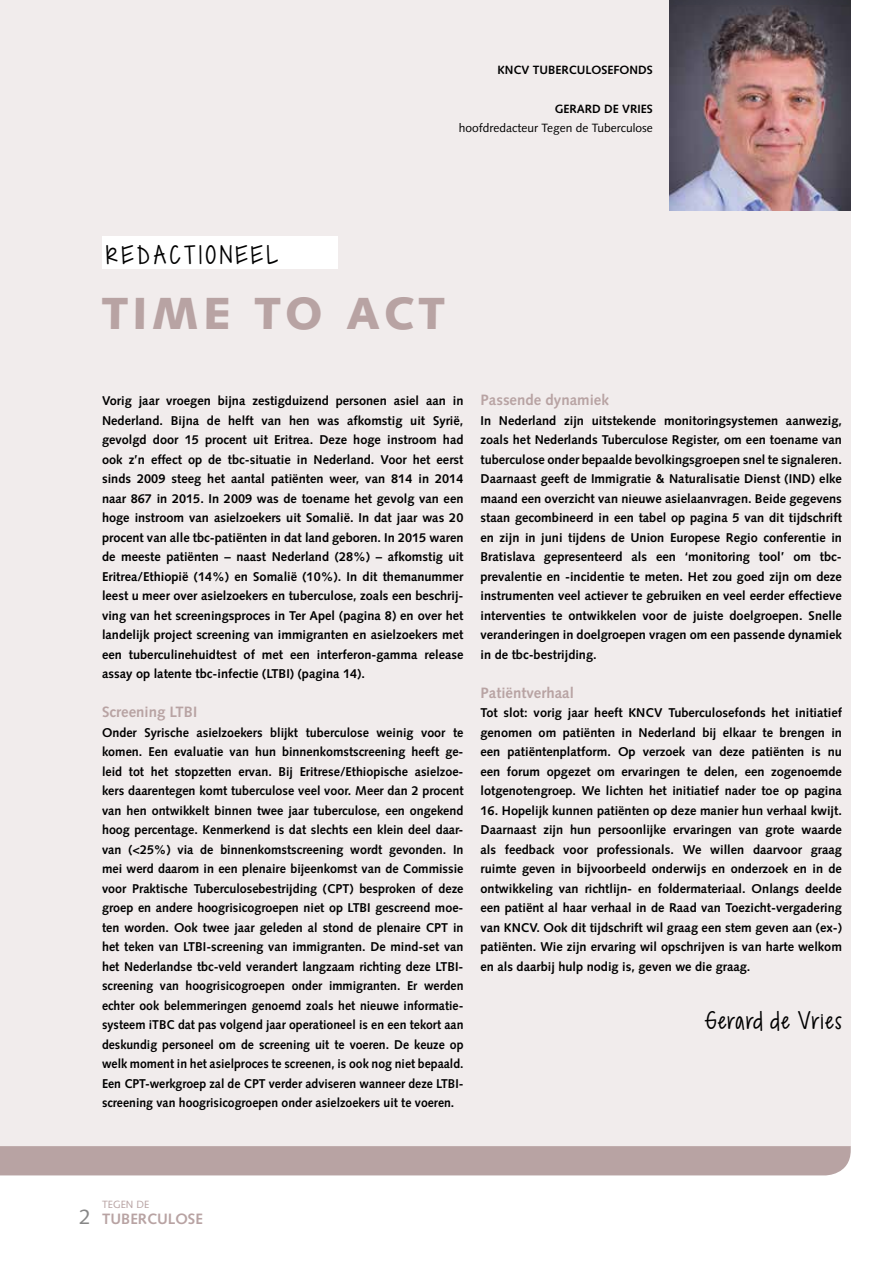
<style>
.page{position:relative;width:893px;height:1263px;background:#fff}
.page>*{position:absolute;margin:0;border:0;box-sizing:border-box;transform-origin:0 0}
.t1{font:900 45px "Syntax";color:#b8a3a3}
.t2{font:18.9px "KG Dropsof Jupiter";letter-spacing:.19em;color:#000}
.t3{font:18px "KG Dropsof Jupiter";letter-spacing:.05em;color:#000}
.t4{font:700 15px "Syntax";color:#b8a3a3}
.t5{font:700 12.75px/19.5px "Syntax";color:#000;text-align:justify}
.t6{font:700 12px "Syntax";color:#000}
.t7{font:12px "Syntax";color:#000}
.t8{font:10.5px "Syntax";color:#b8a3a3}
.s1{font-weight:400;font-size:21px;color:#878787}
</style>
<div class="page">
<div style="left:0;top:0;width:851px;height:1146px;background:#f1ecec"></div>
<div style="left:0;top:1146px;width:851px;height:29px;background:#b8a3a3"></div>
<div style="left:102px;top:236px;width:235px;height:32px;background:#fff"></div>
<img style="left:670px;top:4px;width:181px;height:206px">
<img style="left:670px;top:0;width:181px;height:4px">
<p class="t6" style="left:497px;top:62px;width:157px">KNCV Tuberculosefonds</p>
<p class="t6" style="left:555px;top:101px;width:100px">Gerard d e Vries</p>
<p class="t7" style="left:459px;top:121px;width:195px">hoofdredacteur Tegen de Tuberculose</p>
<h2 class="t2" style="left:106px;top:240px;width:174px">Redactioneel</h2>
<h1 class="t1" style="left:102px;top:287px;width:278px">TIME TO ACT</h1>
<p class="t5" style="left:102px;top:391px;width:363px">Vorig jaar vroegen bijna zestigduizend personen asiel aan in Nederland. Bijna de helft van hen was afkomstig uit Syrië, gevolgd door 15 procent uit Eritrea. Deze hoge instroom had ook z’n effect op de tbc-situatie in Nederland. Voor het eerst sinds 2009 steeg het aantal patiënten weer, van 814 in 2014 naar 867 in 2015. In 2009 was de toename het gevolg van een hoge instroom van asielzoekers uit Somalië. In dat jaar was 20 procent van alle tbc-patiënten in dat land geboren. In 2015 waren de meeste patiënten – naast Nederland (28%) – afkomstig uit Eritrea/Ethiopië (14%) en Somalië (10%). In dit themanummer leest u meer over asielzoekers en tuberculose, zoals een beschrij&shy;ving van het screeningsproces in Ter Apel (pagina 8) en over het landelijk project screening van immigranten en asielzoekers met een tuberculinehuidtest of met een interferon-gamma release assay op latente tbc-infectie (LTBI) (pagina 14).</p>
<p class="t4" style="left:102px;top:703px;width:97px">Screening LTBI</p>
<p class="t5" style="left:102px;top:722px;width:363px">Onder Syrische asielzoekers blijkt tuberculose weinig voor te komen. Een evaluatie van hun binnenkomstscreening heeft ge&shy;leid tot het stopzetten ervan. Bij Eritrese/Ethiopische asielzoe&shy;kers daarentegen komt tuberculose veel voor. Meer dan 2 procent van hen ontwikkelt binnen twee jaar tuberculose, een ongekend hoog percentage. Kenmerkend is dat slechts een klein deel daar&shy;van (&lt;25%) via de binnenkomstscreening wordt gevonden. In mei werd daarom in een plenaire bijeenkomst van de Commissie voor Praktische Tuberculosebestrijding (CPT) besproken of deze groep en andere hoogrisicogroepen niet op LTBI gescreend moe&shy;ten worden. Ook twee jaar geleden al stond de plenaire CPT in het teken van LTBI-screening van immigranten. De mind-set van het Nederlandse tbc-veld verandert langzaam richting deze LTBI&shy;screening van hoogrisicogroepen onder immigranten. Er werden echter ook belemmeringen genoemd zoals het nieuwe informatie&shy;systeem iTBC dat pas volgend jaar operationeel is en een tekort aan deskundig personeel om de screening uit te voeren. De keuze op welk moment in het asielproces te screenen, is ook nog niet bepaald.<br>Een CPT-werkgroep zal de CPT verder adviseren wanneer deze LTBI&shy;screening van hoogrisicogroepen onder asielzoekers uit te voeren.</p>
<p class="t4" style="left:480px;top:391px;width:130px">Passende dynamiek</p>
<p class="t5" style="left:480px;top:410px;width:363px">In Nederland zijn uitstekende monitoringsystemen aanwezig, zoals het Nederlands Tuberculose Register, om een toename van tuberculose onder bepaalde bevolkingsgroepen snel te signaleren.<br>Daarnaast geeft de Immigratie &amp; Naturalisatie Dienst (IND) elke maand een overzicht van nieuwe asielaanvragen. Beide gegevens staan gecombineerd in een tabel op pagina 5 van dit tijdschrift en zijn in juni tijdens de Union Europese Regio conferentie in Bratislava gepresenteerd als een ‘monitoring tool’ om tbc&shy;prevalentie en -incidentie te meten. Het zou goed zijn om deze instrumenten veel actiever te gebruiken en veel eerder effectieve interventies te ontwikkelen voor de juiste doelgroepen. Snelle veranderingen in doelgroepen vragen om een passende dynamiek in de tbc-bestrijding.</p>
<p class="t4" style="left:480px;top:684px;width:95px">Patiëntverhaal</p>
<p class="t5" style="left:480px;top:703px;width:363px">Tot slot: vorig jaar heeft KNCV Tuberculosefonds het initiatief genomen om patiënten in Nederland bij elkaar te brengen in een patiëntenplatform. Op verzoek van deze patiënten is nu een forum opgezet om ervaringen te delen, een zogenoemde lotgenotengroep. We lichten het initiatief nader toe op pagina</p>
<p class="t5" style="left:480px;top:800px;width:363px">16. Hopelijk kunnen patiënten op deze manier hun verhaal kwijt.<br>Daarnaast zijn hun persoonlijke ervaringen van grote waarde als feedback voor professionals. We willen daarvoor graag ruimte geven in bijvoorbeeld onderwijs en onderzoek en in de ontwikkeling van richtlijn- en foldermateriaal. Onlangs deelde een patiënt al haar verhaal in de Raad van Toezicht-vergadering van KNCV. Ook dit tijdschrift wil graag een stem geven aan (ex-) patiënten. Wie zijn ervaring wil opschrijven is van harte welkom en als daarbij hulp nodig is, geven we die graag.</p>
<h3 class="t3" style="left:705px;top:1006px;width:139px">Gerard de Vries</h3>
<p class="t8" style="left:102px;top:1198px;width:49px">Tegen de</p>
<p class="t4" style="left:79px;top:1210px;width:125px"><span class="s1">2</span> Tuberculose</p>
</div>
